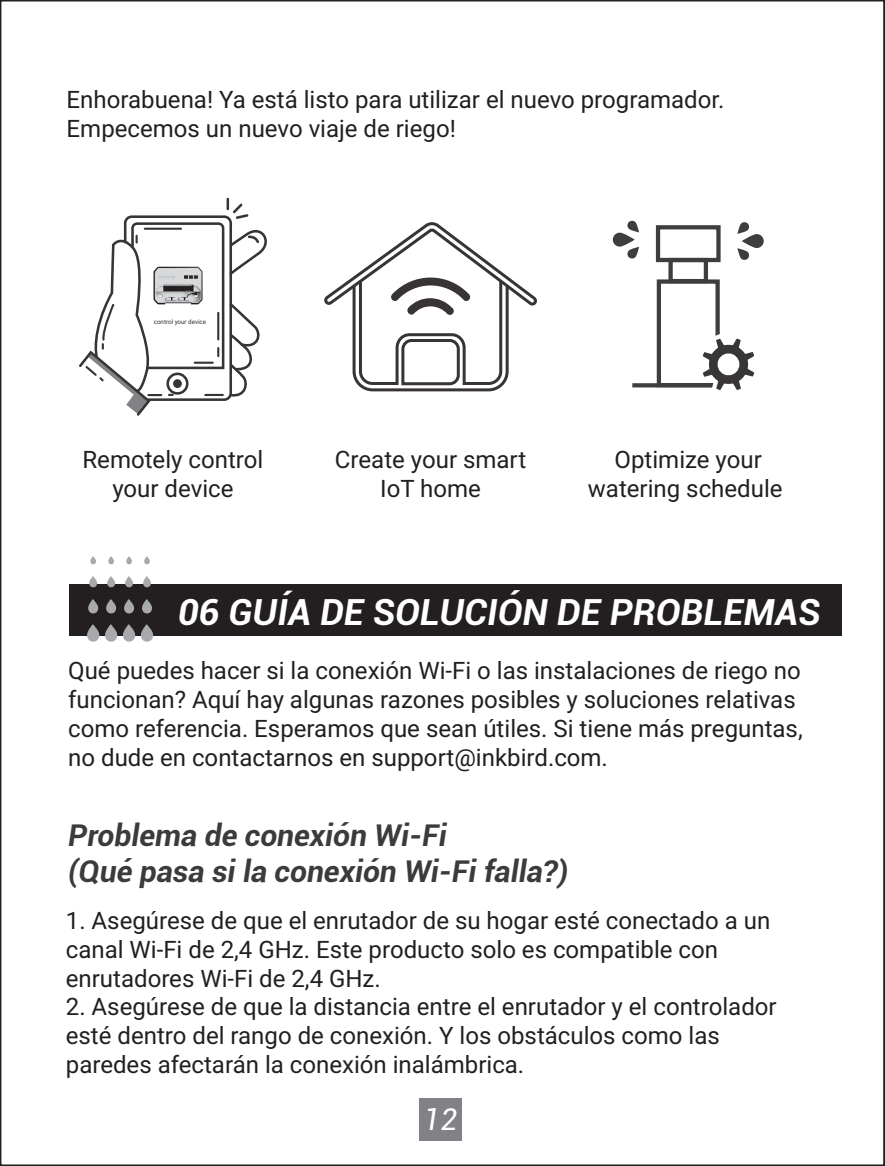
<style>
.page{position:relative;width:885px;height:1166px;background:#fff}
.page>*{position:absolute;margin:0;border:0;box-sizing:border-box;transform-origin:0 0}
.t1{font:italic 700 36px "Roboto";color:#fff}
.t2{font:italic 700 30px/36px "Roboto";color:#3d3b3a}
.t3{font:italic 30px "Roboto";color:#fff}
.t4{font:24px/28.8px "Roboto";color:#231f20}
.t5{font:6.3px "Roboto";color:#383434}
</style>
<div class="page">
<svg style="left:883px;top:0;width:1px;height:1165px"></svg>
<div style="left:418px;top:1098px;width:43px;height:42px;background:#808285"></div>
<svg style="left:79px;top:199px;width:188px;height:217px"></svg>
<img style="left:142px;top:250px;width:76px;height:64px">
<hr style="left:217px;top:313px;width:2px;height:26px;background:#383434">
<svg style="left:324px;top:222px;width:213px;height:170px"></svg>
<svg style="left:741px;top:234px;width:22px;height:14px"></svg>
<svg style="left:737px;top:248px;width:12px;height:12px"></svg>
<svg style="left:737px;top:222px;width:12px;height:12px"></svg>
<svg style="left:612px;top:232px;width:22px;height:14px"></svg>
<svg style="left:627px;top:247px;width:12px;height:12px"></svg>
<svg style="left:627px;top:220px;width:12px;height:12px"></svg>
<div style="left:655px;top:225px;width:65px;height:37px;border:4px solid #3e3e3f"></div>
<div style="left:668px;top:258px;width:40px;height:25px;border:4px solid #3e3e3f"></div>
<div style="left:656px;top:279px;width:63px;height:108px;border:4px solid #3e3e3f"></div>
<hr style="left:632px;top:383px;width:109px;height:4px;background:#3e3e3f">
<svg style="left:695px;top:331px;width:60px;height:59px"></svg>
<div style="left:69px;top:584px;width:772px;height:52px;background:#231f20"></div>
<svg style="left:87px;top:624px;width:12px;height:17px"></svg>
<svg style="left:88px;top:599px;width:10px;height:14px"></svg>
<svg style="left:89px;top:576px;width:8px;height:11px"></svg>
<div style="left:90px;top:556px;width:6px;height:8px;background:#a8a9ad;border-radius:50%"></div>
<svg style="left:105px;top:624px;width:12px;height:17px"></svg>
<svg style="left:106px;top:599px;width:10px;height:14px"></svg>
<div style="left:107px;top:576px;width:8px;height:11px;background:#a8a9ad;border-radius:4px"></div>
<div style="left:108px;top:556px;width:6px;height:8px;background:#a8a9ad;border-radius:50%"></div>
<svg style="left:123px;top:624px;width:12px;height:17px"></svg>
<svg style="left:124px;top:599px;width:10px;height:14px"></svg>
<svg style="left:125px;top:576px;width:8px;height:11px"></svg>
<svg style="left:126px;top:556px;width:6px;height:8px"></svg>
<svg style="left:141px;top:624px;width:12px;height:17px"></svg>
<svg style="left:142px;top:599px;width:10px;height:14px"></svg>
<svg style="left:143px;top:576px;width:8px;height:11px"></svg>
<div style="left:144px;top:556px;width:6px;height:8px;background:#a8a9ad;border-radius:50%"></div>
<p class="t4" style="left:67px;top:84px;width:659px">Enhorabuena! Ya está listo para utilizar el nuevo programador.<br>Empecemos un nuevo viaje de riego!</p>
<p class="t5" style="left:154px;top:317px;width:54px">control your device</p>
<p class="t4" style="left:82px;top:444px;width:182px;text-align:center">Remotely control your device</p>
<p class="t4" style="left:335px;top:444px;width:193px;text-align:center">Create your smart<br>IoT home</p>
<p class="t4" style="left:587px;top:444px;width:196px;text-align:center">Optimize your watering schedule</p>
<h1 class="t1" style="left:178px;top:587px;width:643px">06 GUÍA DE SOLUCIÓN DE PROBLEMAS</h1>
<p class="t4" style="left:68px;top:655px;width:735px">Qué puedes hacer si la conexión Wi-Fi o las instalaciones de riego no funcionan? Aquí hay algunas razones posibles y soluciones relativas como referencia. Esperamos que sean útiles. Si tiene más preguntas, no dude en contactarnos en support@inkbird.com.</p>
<p class="t2" style="left:68px;top:815px;width:501px">Problema de conexión Wi-Fi<br>(Qué pasa si la conexión Wi-Fi falla?)</p>
<p class="t4" style="left:66px;top:904px;width:705px">1. Asegúrese de que el enrutador de su hogar esté conectado a un canal Wi-Fi de 2,4 GHz. Este producto solo es compatible con enrutadores Wi-Fi de 2,4 GHz.</p>
<p class="t4" style="left:66px;top:991px;width:712px">2. Asegúrese de que la distancia entre el enrutador y el controlador esté dentro del rango de conexión. Y los obstáculos como las paredes afectarán la conexión inalámbrica.</p>
<p class="t3" style="left:423px;top:1098px;width:35px">12</p>
</div>
